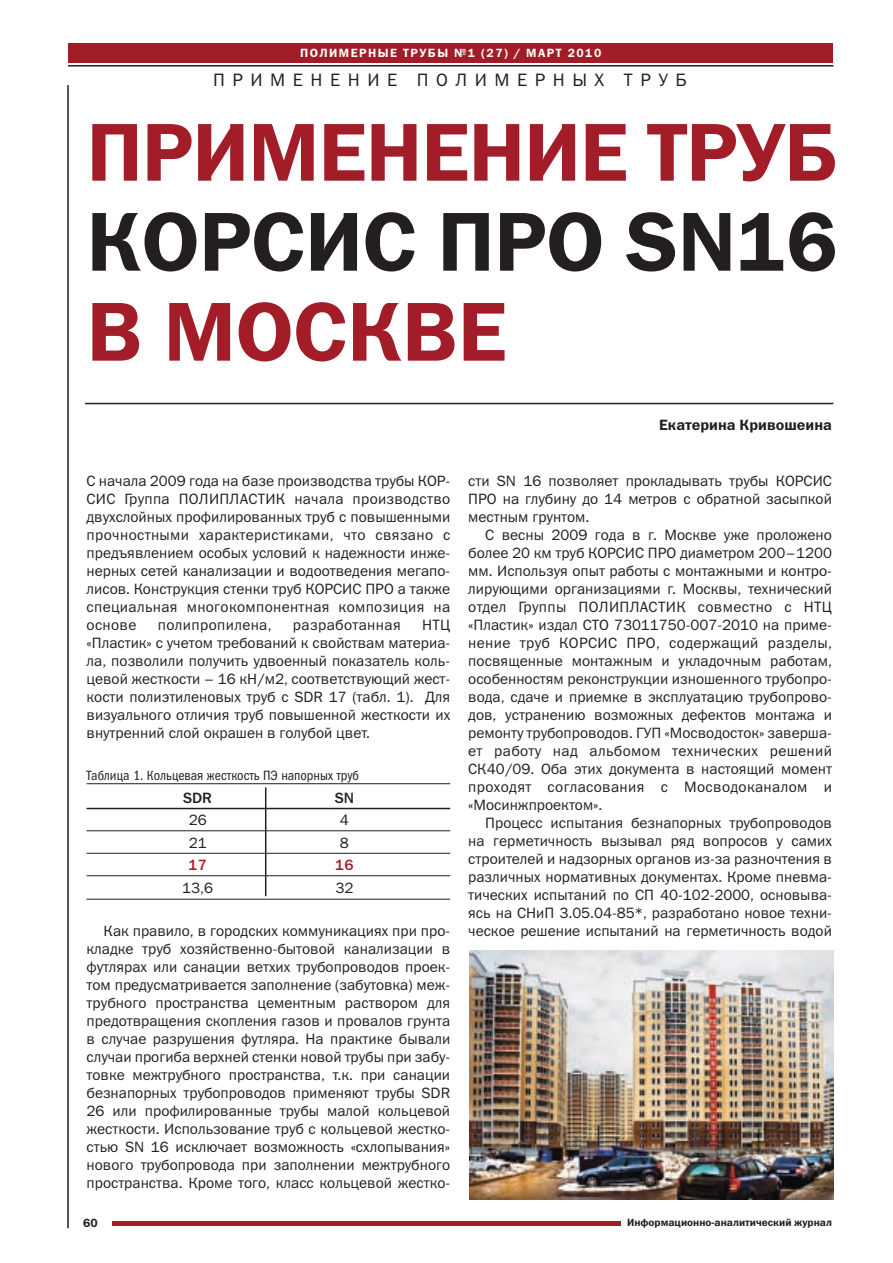
<style>
.page{position:relative;width:893px;height:1263px;background:#fff}
.page>*{position:absolute;margin:0;border:0;box-sizing:border-box;transform-origin:0 0}
.t1{font:84px "Franklin Gothic Demi C";letter-spacing:-.005em;color:#231f20}
.t2{font:84px "Franklin Gothic Demi C";letter-spacing:-.005em;color:#a21d28}
.t3{font:82.5px "Franklin Gothic Demi C";letter-spacing:-.01em;color:#a21d28}
.t4{font:18px "Franklin Gothic Book C";letter-spacing:.415em;color:#231f20}
.t5{font:15px/18px "Franklin Gothic Book C";color:#231f20;text-align:justify}
.t6{font:15px "Franklin Gothic Book C";letter-spacing:.025em;color:#231f20}
.t7{font:15px "Franklin Gothic Demi C";color:#231f20}
.t8{font:15px "Franklin Gothic Medium C";color:#231f20}
.t9{font:15px "Franklin Gothic Medium C";color:#a21d28}
.t10{font:13.5px "Franklin Gothic Book Cond C";color:#231f20}
.t11{font:12px "Franklin Gothic Demi C";letter-spacing:.12em;color:#fff}
.t12{font:12px "Franklin Gothic Demi C";color:#231f20}
.t13{font:10.5px "Franklin Gothic Demi C";color:#231f20}
</style>
<div class="page">
<hr style="left:87px;top:783px;width:363px;height:1px;background:#231f20">
<hr style="left:87px;top:808px;width:363px;height:1px;background:#231f20">
<hr style="left:87px;top:830px;width:363px;height:1px;background:#231f20">
<hr style="left:87px;top:853px;width:363px;height:1px;background:#231f20">
<hr style="left:87px;top:875px;width:363px;height:1px;background:#231f20">
<hr style="left:87px;top:899px;width:363px;height:1px;background:#231f20">
<hr style="left:85px;top:403px;width:748px;height:1px;background:#231f20">
<hr style="left:265px;top:787px;width:1px;height:109px;background:#231f20">
<img style="left:469px;top:951px;width:364px;height:248px">
<div style="left:68px;top:43px;width:765px;height:20px;background:#a21d28"></div>
<hr style="left:68px;top:65px;width:765px;height:2px;background:#231f20">
<hr style="left:112px;top:1221px;width:509px;height:4px;background:#a21d28">
<hr style="left:67px;top:85px;width:2px;height:1143px;background:#231f20">
<p class="t11" style="left:300px;top:46px;width:303px">ПОЛИМЕРНЫЕ ТРУБЫ №1 (27) / МАРТ 2010</p>
<p class="t4" style="left:213px;top:69px;width:475px">ПРИМЕНЕНИЕ ПОЛИМЕРНЫХ ТРУБ</p>
<h2 class="t3" style="left:87px;top:104px;width:754px">ПРИМЕНЕНИЕ ТРУБ</h2>
<h1 class="t1" style="left:87px;top:193px;width:753px">КОРСИС ПРО SN16</h1>
<h1 class="t2" style="left:87px;top:282px;width:422px">В МОСКВЕ</h1>
<p class="t5" style="left:87px;top:472px;width:365px">С начала 2009 года на базе производства трубы КОР-СИС Группа ПОЛИПЛАСТИК начала производство двухслойных профилированных труб с повышенными прочностными характеристиками, что связано с предъявлением особых условий к надежности инже&shy;нерных сетей канализации и водоотведения мегапо&shy;лисов. Конструкция стенки труб КОРСИС ПРО а также специальная многокомпонентная композиция на основе</p>
<p class="t6" style="left:158px;top:616px;width:115px">полипропилена,</p>
<p class="t6" style="left:293px;top:616px;width:109px">разработанная</p>
<p class="t5" style="left:87px;top:616px;width:365px;text-indent:335px">НТЦ «Пластик» с учетом требований к свойствам материа&shy;ла, позволили получить удвоенный показатель коль&shy;цевой жесткости – 16 кН/м2, соответствующий жест&shy;кости полиэтиленовых труб с SDR 17 (табл. 1). Для визуального отличия труб повышенной жесткости их внутренний слой окрашен в голубой цвет.</p>
<p class="t10" style="left:87px;top:771px;width:274px">Таблица 1. Кольцевая жесткость ПЭ напорных труб</p>
<p class="t8" style="left:183px;top:789px;width:31px">SDR</p>
<p class="t8" style="left:335px;top:789px;width:21px">SN</p>
<p class="t5" style="left:189px;top:811px;width:20px">26</p>
<p class="t5" style="left:340px;top:811px;width:10px">4</p>
<p class="t5" style="left:189px;top:833px;width:20px">21</p>
<p class="t5" style="left:340px;top:833px;width:10px">8</p>
<p class="t9" style="left:188px;top:856px;width:20px">17</p>
<p class="t9" style="left:335px;top:856px;width:20px">16</p>
<p class="t5" style="left:182px;top:878px;width:32px">13,6</p>
<p class="t5" style="left:335px;top:878px;width:19px">32</p>
<p class="t5" style="left:87px;top:922px;width:365px;text-indent:17px">Как правило, в городских коммуникациях при про&shy;кладке труб хозяйственно-бытовой канализации в футлярах или санации ветхих трубопроводов проек&shy;том предусматривается заполнение (забутовка) меж&shy;трубного пространства цементным раствором для предотвращения скопления газов и провалов грунта в случае разрушения футляра. На практике бывали случаи прогиба верхней стенки новой трубы при забу&shy;товке межтрубного пространства, т.к. при санации безнапорных трубопроводов применяют трубы SDR 26 или профилированные трубы малой кольцевой жесткости. Использование труб с кольцевой жестко&shy;стью SN 16 исключает возможность «схлопывания» нового трубопровода при заполнении межтрубного пространства. Кроме того, класс кольцевой жестко-</p>
<p class="t7" style="left:659px;top:416px;width:174px">Екатерина Кривошеина</p>
<p class="t5" style="left:468px;top:472px;width:365px">сти SN 16 позволяет прокладывать трубы КОРСИС ПРО на глубину до 14 метров с обратной засыпкой местным грунтом.</p>
<p class="t5" style="left:468px;top:526px;width:365px;text-indent:17px">С весны 2009 года в г. Москве уже проложено более 20 км труб КОРСИС ПРО диаметром 200–1200 мм. Используя опыт работы с монтажными и контро&shy;лирующими организациями г. Москвы, технический отдел Группы ПОЛИПЛАСТИК совместно с НТЦ «Пластик» издал СТО 73011750-007-2010 на приме&shy;нение труб КОРСИС ПРО, содержащий разделы, посвященные монтажным и укладочным работам, особенностям реконструкции изношенного трубопро&shy;вода, сдаче и приемке в эксплуатацию трубопрово&shy;дов, устранению возможных дефектов монтажа и ремонту трубопроводов. ГУП «Мосводосток» заверша&shy;ет работу над альбомом технических решений СК40/09. Оба этих документа в настоящий момент проходят согласования с Мосводоканалом и «Мосинжпроектом».</p>
<p class="t5" style="left:468px;top:814px;width:365px;text-indent:17px">Процесс испытания безнапорных трубопроводов на герметичность вызывал ряд вопросов у самих строителей и надзорных органов из-за разночтения в различных нормативных документах. Кроме пневма&shy;тических испытаний по СП 40-102-2000, основыва&shy;ясь на СНиП 3.05.04-85*, разработано новое техни&shy;ческое решение испытаний на герметичность водой</p>
<p class="t12" style="left:83px;top:1216px;width:16px">60</p>
<p class="t13" style="left:627px;top:1216px;width:206px">Информационно-аналитический журнал</p>
</div>
